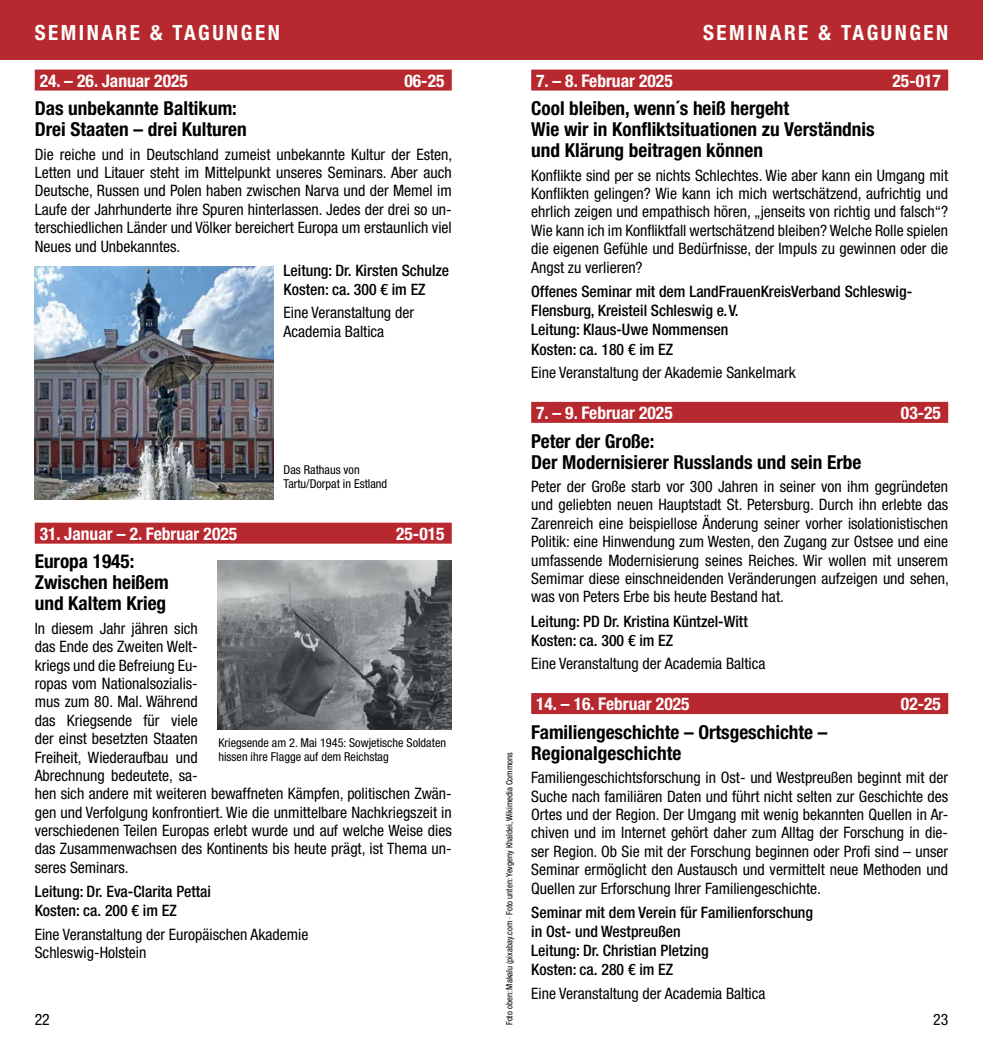
<style>
.page{position:relative;width:983px;height:1042px;background:#fff}
.page>*{position:absolute;margin:0;border:0;box-sizing:border-box;transform-origin:0 0}
.t1{font:700 condensed 21px "Helvetica Neue LT Pro";letter-spacing:.12em;color:#fff}
.t2{font:700 condensed 19.25px/21px "Helvetica Neue LT Pro";color:#000}
.t3{font:700 condensed 17.5px "Helvetica Neue LT Pro";color:#fff}
.t4{font:condensed 15.75px/18.4px "Helvetica Neue LT Pro";color:#000;text-align:justify}
.t5{font:500 condensed 15.75px/19.2px "Helvetica Neue LT Pro";color:#000}
.t6{font:condensed 12.25px/14px "Helvetica Neue LT Pro";color:#000}
.t7{font:condensed 8.75px "Helvetica Neue LT Pro";color:#000}
</style>
<div class="page">
<div style="left:0;top:0;width:497px;height:60px;background:#b8292f"></div>
<div style="left:35px;top:70px;width:416px;height:21px;background:#b8292f"></div>
<div style="left:35px;top:523px;width:416px;height:21px;background:#b8292f"></div>
<div style="left:531px;top:70px;width:416px;height:21px;background:#b8292f"></div>
<div style="left:531px;top:402px;width:416px;height:21px;background:#b8292f"></div>
<div style="left:531px;top:693px;width:416px;height:21px;background:#b8292f"></div>
<div style="left:491px;top:0;width:491px;height:60px;background:#b8292f"></div>
<img style="left:35px;top:267px;width:238px;height:233px">
<img style="left:218px;top:561px;width:233px;height:168px">
<h1 class="t1" style="left:35px;top:20px;width:246px">SEMINARE &amp; TAGUNGEN</h1>
<h1 class="t1" style="left:703px;top:20px;width:246px">SEMINARE &amp; TAGUNGEN</h1>
<p class="t3" style="left:40px;top:70px;width:150px">24. – 26. Januar 2025</p>
<p class="t3" style="left:404px;top:70px;width:42px">06-25</p>
<p class="t2" style="left:35px;top:98px;width:213px">Das unbekannte Baltikum:<br>Drei Staaten – drei Kulturen</p>
<p class="t4" style="left:35px;top:145px;width:419px">Die reiche und in Deutschland zumeist unbekannte Kultur der Esten, Letten und Litauer steht im Mittelpunkt unseres Seminars. Aber auch Deutsche, Russen und Polen haben zwischen Narva und der Memel im Laufe der Jahrhunderte ihre Spuren hinterlassen. Jedes der drei so un&shy;terschiedlichen Länder und Völker bereichert Europa um erstaunlich viel Neues und Unbekanntes.</p>
<p class="t5" style="left:283px;top:260px;width:167px">Leitung: Dr. Kirsten Schulze<br>Kosten: ca. 300 € im EZ</p>
<p class="t4" style="left:283px;top:303px;width:132px">Eine Veranstaltung der<br>Academia Baltica</p>
<p class="t6" style="left:283px;top:463px;width:105px">Das Rathaus von<br>Tartu/Dorpat in Estland</p>
<p class="t3" style="left:40px;top:523px;width:199px">31. Januar – 2. Februar 2025</p>
<p class="t3" style="left:396px;top:523px;width:50px">25-015</p>
<p class="t2" style="left:35px;top:551px;width:135px">Europa 1945:<br>Zwischen heißem und Kaltem Krieg</p>
<p class="t4" style="left:35px;top:619px;width:418px;text-align:left">In diesem Jahr jähren sich<br>das Ende des Zweiten Welt-<br>kriegs und die Befreiung Eu-<br>ropas vom Nationalsozialis-<br>mus zum 80. Mal. Während<br>das Kriegsende für viele<br>der einst besetzten Staaten<br>Freiheit, Wiederaufbau und<br>Abrechnung bedeutete, sa-<br>hen sich andere mit weiteren bewaffneten Kämpfen, politischen Zwän&shy;gen und Verfolgung konfrontiert. Wie die unmittelbare Nachkriegszeit in verschiedenen Teilen Europas erlebt wurde und auf welche Weise dies das Zusammenwachsen des Kontinents bis heute prägt, ist Thema un&shy;seres Seminars.</p>
<p class="t5" style="left:35px;top:881px;width:178px">Leitung: Dr. Eva-Clarita Pettai<br>Kosten: ca. 200 € im EZ</p>
<p class="t4" style="left:35px;top:924px;width:275px">Eine Veranstaltung der Europäischen Akademie<br>Schleswig-Holstein</p>
<p class="t6" style="left:218px;top:735px;width:229px">Kriegsende am 2. Mai 1945: Sowjetische Soldaten hissen ihre Flagge auf dem Reichstag</p>
<p class="t4" style="left:35px;top:1009px;width:17px">22</p>
<p class="t7" style="left:504px;top:1025px;width:274px;rotate:-90deg">Foto oben: Makalu (pixabay.com · Foto unten: Yevgeny Khaldei, Wikimedia Commons</p>
<p class="t3" style="left:536px;top:70px;width:138px">7. – 8. Februar 2025</p>
<p class="t3" style="left:892px;top:70px;width:50px">25-017</p>
<p class="t2" style="left:531px;top:98px;width:345px">Cool bleiben, wenn´s heiß hergeht<br>Wie wir in Konfliktsituationen zu Verständnis und Klärung beitragen können</p>
<p class="t4" style="left:531px;top:166px;width:418px">Konflikte sind per se nichts Schlechtes. Wie aber kann ein Umgang mit Konflikten gelingen? Wie kann ich mich wertschätzend, aufrichtig und ehrlich zeigen und empathisch hören, „jenseits von richtig und falsch“?<br>Wie kann ich im Konfliktfall wertschätzend bleiben? Welche Rolle spielen die eigenen Gefühle und Bedürfnisse, der Impuls zu gewinnen oder die Angst zu verlieren?</p>
<p class="t5" style="left:531px;top:281px;width:382px">Offenes Seminar mit dem LandFrauenKreisVerband Schleswig-Flensburg, Kreisteil Schleswig e.V.<br>Leitung: Klaus-Uwe Nommensen<br>Kosten: ca. 180 € im EZ</p>
<p class="t4" style="left:531px;top:363px;width:266px">Eine Veranstaltung der Akademie Sankelmark</p>
<p class="t3" style="left:536px;top:402px;width:138px">7. – 9. Februar 2025</p>
<p class="t3" style="left:900px;top:402px;width:42px">03-25</p>
<p class="t2" style="left:531px;top:430px;width:331px">Peter der Große:<br>Der Modernisierer Russlands und sein Erbe</p>
<p class="t4" style="left:531px;top:477px;width:419px">Peter der Große starb vor 300 Jahren in seiner von ihm gegründeten und geliebten neuen Hauptstadt St. Petersburg. Durch ihn erlebte das Zarenreich eine beispiellose Änderung seiner vorher isolationistischen Politik: eine Hinwendung zum Westen, den Zugang zur Ostsee und eine umfassende Modernisierung seines Reiches. Wir wollen mit unserem Semimar diese einschneidenden Veränderungen aufzeigen und sehen, was von Peters Erbe bis heute Bestand hat.</p>
<p class="t5" style="left:531px;top:611px;width:218px">Leitung: PD Dr. Kristina Küntzel-Witt<br>Kosten: ca. 300 € im EZ</p>
<p class="t4" style="left:531px;top:654px;width:236px">Eine Veranstaltung der Academia Baltica</p>
<p class="t3" style="left:536px;top:694px;width:155px">14. – 16. Februar 2025</p>
<p class="t3" style="left:900px;top:694px;width:42px">02-25</p>
<p class="t2" style="left:531px;top:721px;width:298px">Familiengeschichte – Ortsgeschichte –<br>Regionalgeschichte</p>
<p class="t4" style="left:531px;top:768px;width:418px">Familiengeschichtsforschung in Ost- und Westpreußen beginnt mit der Suche nach familiären Daten und führt nicht selten zur Geschichte des Ortes und der Region. Der Umgang mit wenig bekannten Quellen in Ar&shy;chiven und im Internet gehört daher zum Alltag der Forschung in die&shy;ser Region. Ob Sie mit der Forschung beginnen oder Profi sind – unser Seminar ermöglicht den Austausch und vermittelt neue Methoden und Quellen zur Erforschung Ihrer Familiengeschichte.</p>
<p class="t5" style="left:531px;top:902px;width:283px">Seminar mit dem Verein für Familienforschung in Ost- und Westpreußen<br>Leitung: Dr. Christian Pletzing<br>Kosten: ca. 280 € im EZ</p>
<p class="t4" style="left:531px;top:984px;width:236px">Eine Veranstaltung der Academia Baltica</p>
<p class="t4" style="left:932px;top:1009px;width:17px">23</p>
</div>
